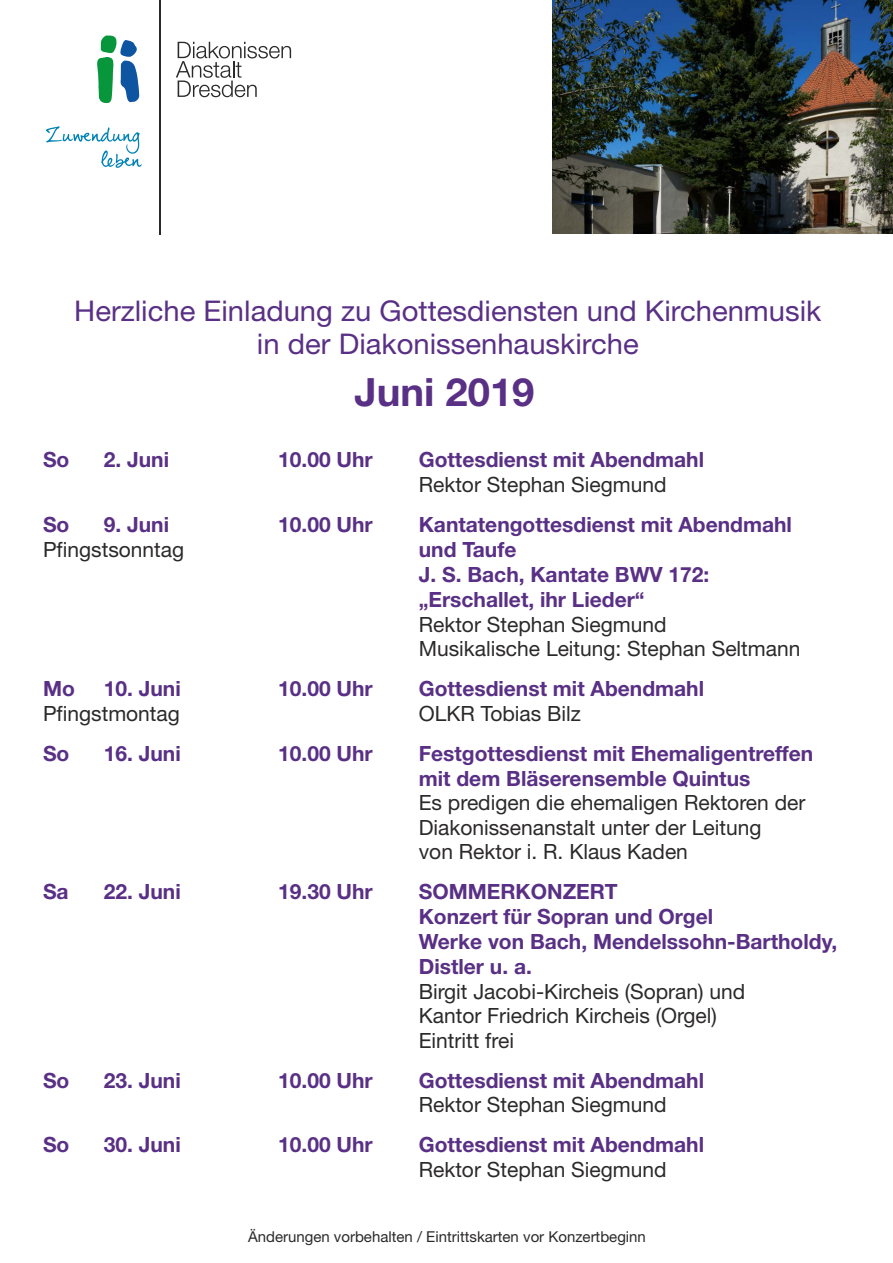
<style>
.page{position:relative;width:893px;height:1263px;background:#fff}
.page>*{position:absolute;margin:0;border:0;box-sizing:border-box;transform-origin:0 0}
.t1{font:700 39px "Helvetica Neue LT";color:#593085}
.t2{font:28.5px/33.3px "Helvetica Neue LT";color:#593085;text-align:center}
.t3{font:700 21px/25px "Helvetica Neue LT";color:#593085}
.t4{font:21px/24.5px "Helvetica Neue LT";color:#2b2929}
.t5{font:15px "Helvetica Neue LT";color:#2b2929}
</style>
<div class="page">
<hr style="left:160px;top:0;width:1px;height:234px;background:#2b2929">
<svg style="left:97px;top:35px;width:42px;height:68px"></svg>
<svg style="left:176px;top:42px;width:115px;height:55px"></svg>
<svg style="left:46px;top:126px;width:96px;height:42px"></svg>
<img style="left:552px;top:0;width:341px;height:233px">
<h2 class="t2" style="left:74px;top:297px;width:749px">Herzliche Einladung zu Gottesdiensten und Kirchenmusik in der Diakonissenhauskirche</h2>
<h1 class="t1" style="left:354px;top:378px;width:182px">Juni 2019</h1>
<p class="t3" style="left:43px;top:449px;width:28px">So</p>
<p class="t3" style="left:104px;top:449px;width:67px">2. Juni</p>
<p class="t3" style="left:278px;top:449px;width:96px">10.00 Uhr</p>
<p class="t3" style="left:419px;top:449px;width:287px">Gottesdienst mit Abendmahl</p>
<p class="t4" style="left:419px;top:474px;width:249px">Rektor Stephan Siegmund</p>
<p class="t3" style="left:43px;top:514px;width:28px">So</p>
<p class="t3" style="left:104px;top:514px;width:67px">9. Juni</p>
<p class="t3" style="left:278px;top:514px;width:96px">10.00 Uhr</p>
<p class="t3" style="left:419px;top:514px;width:375px">Kantatengottesdienst mit Abendmahl und Taufe<br>J. S. Bach, Kantate BWV 172: „Erschallet, ihr Lieder“</p>
<p class="t4" style="left:43px;top:539px;width:143px">Pfingstsonntag</p>
<p class="t4" style="left:419px;top:614px;width:383px">Rektor Stephan Siegmund<br>Musikalische Leitung: Stephan Seltmann</p>
<p class="t3" style="left:43px;top:678px;width:33px">Mo</p>
<p class="t3" style="left:104px;top:678px;width:79px">10. Juni</p>
<p class="t3" style="left:278px;top:678px;width:96px">10.00 Uhr</p>
<p class="t3" style="left:419px;top:678px;width:287px">Gottesdienst mit Abendmahl</p>
<p class="t4" style="left:43px;top:703px;width:138px">Pfingstmontag</p>
<p class="t4" style="left:419px;top:703px;width:164px">OLKR Tobias Bilz</p>
<p class="t3" style="left:43px;top:742px;width:28px">So</p>
<p class="t3" style="left:104px;top:742px;width:79px">16. Juni</p>
<p class="t3" style="left:278px;top:742px;width:96px">10.00 Uhr</p>
<p class="t3" style="left:419px;top:742px;width:396px">Festgottesdienst mit Ehemaligentreffen mit dem Bläserensemble Quintus</p>
<p class="t4" style="left:419px;top:792px;width:388px">Es predigen die ehemaligen Rektoren der<br>Diakonissenanstalt unter der Leitung<br>von Rektor i. R. Klaus Kaden</p>
<p class="t3" style="left:43px;top:881px;width:27px">Sa</p>
<p class="t3" style="left:104px;top:881px;width:79px">22. Juni</p>
<p class="t3" style="left:278px;top:881px;width:96px">19.30 Uhr</p>
<p class="t3" style="left:419px;top:881px;width:420px">SOMMERKONZERT<br>Konzert für Sopran und Orgel<br>Werke von Bach, Mendelssohn-Bartholdy,<br>Distler u. a.</p>
<p class="t4" style="left:419px;top:981px;width:328px">Birgit Jacobi-Kircheis (Sopran) und<br>Kantor Friedrich Kircheis (Orgel)<br>Eintritt frei</p>
<p class="t3" style="left:43px;top:1070px;width:28px">So</p>
<p class="t3" style="left:104px;top:1070px;width:79px">23. Juni</p>
<p class="t3" style="left:278px;top:1070px;width:96px">10.00 Uhr</p>
<p class="t3" style="left:419px;top:1070px;width:287px">Gottesdienst mit Abendmahl</p>
<p class="t4" style="left:419px;top:1095px;width:249px">Rektor Stephan Siegmund</p>
<p class="t3" style="left:43px;top:1134px;width:28px">So</p>
<p class="t3" style="left:104px;top:1134px;width:79px">30. Juni</p>
<p class="t3" style="left:278px;top:1134px;width:96px">10.00 Uhr</p>
<p class="t3" style="left:419px;top:1134px;width:287px">Gottesdienst mit Abendmahl</p>
<p class="t4" style="left:419px;top:1159px;width:249px">Rektor Stephan Siegmund</p>
<p class="t5" style="left:248px;top:1231px;width:399px">Änderungen vorbehalten / Eintrittskarten vor Konzertbeginn</p>
</div>
